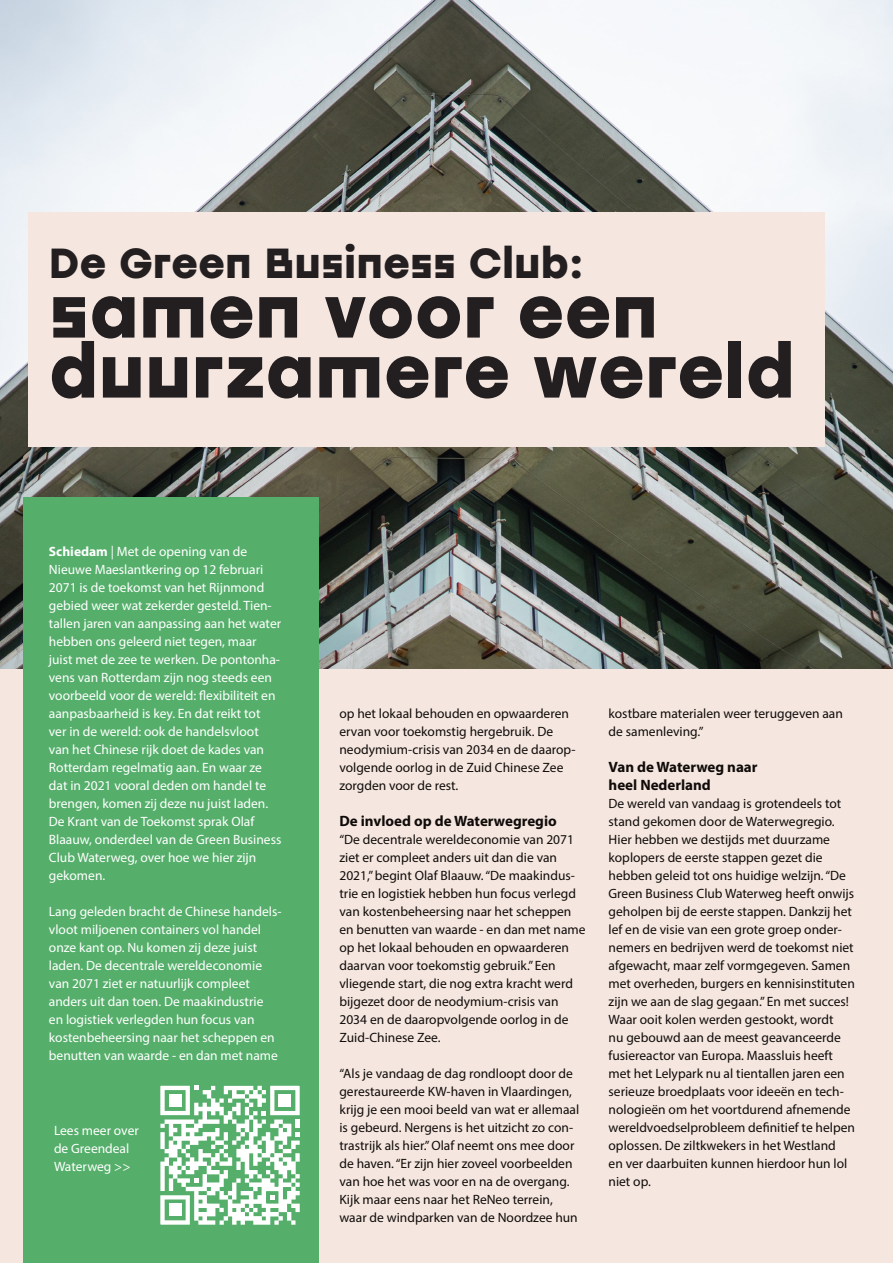
<style>
.page{position:relative;width:893px;height:1263px;background:#f5e7e0}
.page>*{position:absolute;margin:0;border:0;box-sizing:border-box;transform-origin:0 0}
.t1{font:700 73.5px/60px "Stolzl Display";color:#231f20}
.t2{font:700 42px "Stolzl Display";color:#231f20}
.t3{font:700 15px "Myriad Pro";color:#100b09}
.t4{font:13.5px/18px "Myriad Pro";color:#100b09}
.t5{font:13.5px/18px "Myriad Pro";color:#fff}
.s1{font-weight:700}
</style>
<div class="page">
<img style="left:0;top:0;width:893px;height:668px">
<div style="left:23px;top:497px;width:296px;height:766px;background:#55af6b"></div>
<div style="left:28px;top:213px;width:796px;height:234px;background:#f5e7e0"></div>
<svg style="left:160px;top:1086px;width:140px;height:139px"></svg>
<div style="left:169px;top:1094px;width:12px;height:13px;background:#fff"></div>
<div style="left:279px;top:1094px;width:12px;height:13px;background:#fff"></div>
<div style="left:169px;top:1204px;width:12px;height:12px;background:#fff"></div>
<p class="t2" style="left:49px;top:225px;width:536px">De Green Business Club:</p>
<p class="t1" style="left:49px;top:270px;width:748px">samen voor een duurzamere wereld</p>
<p class="t5" style="left:49px;top:542px;width:234px"><span class="s1">Schiedam</span> | Met de opening van de Nieuwe Maeslantkering op 12 februari 2071 is de toekomst van het Rijnmond gebied weer wat zekerder gesteld. Tien&shy;tallen jaren van aanpassing aan het water hebben ons geleerd niet tegen, maar juist met de zee te werken. De pontonha&shy;vens van Rotterdam zijn nog steeds een voorbeeld voor de wereld: flexibiliteit en aanpasbaarheid is key. En dat reikt tot ver in de wereld: ook de handelsvloot van het Chinese rijk doet de kades van Rotterdam regelmatig aan. En waar ze dat in 2021 vooral deden om handel te brengen, komen zij deze nu juist laden.<br>De Krant van de Toekomst sprak Olaf Blaauw, onderdeel van de Green Business Club Waterweg, over hoe we hier zijn gekomen.</p>
<p class="t5" style="left:49px;top:902px;width:234px">Lang geleden bracht de Chinese handels&shy;vloot miljoenen containers vol handel onze kant op. Nu komen zij deze juist laden. De decentrale wereldeconomie van 2071 ziet er natuurlijk compleet anders uit dan toen. De maakindustrie<br>en logistiek verlegden hun focus van kostenbeheersing naar het scheppen en benutten van waarde - en dan met name</p>
<p class="t5" style="left:54px;top:1121px;width:86px">Lees meer over</p>
<p class="t5" style="left:54px;top:1139px;width:78px">de Greendeal<br>Waterweg &gt;&gt;</p>
<p class="t4" style="left:339px;top:704px;width:238px">op het lokaal behouden en opwaarderen ervan voor toekomstig hergebruik. De neodymium-crisis van 2034 en de daarop&shy;volgende oorlog in de Zuid Chinese Zee zorgden voor de rest.</p>
<p class="t3" style="left:339px;top:811px;width:219px">De invloed op de Waterwegregio</p>
<p class="t4" style="left:339px;top:830px;width:248px">“De decentrale wereldeconomie van 2071 ziet er compleet anders uit dan die van 2021,” begint Olaf Blaauw. “De maakindus&shy;trie en logistiek hebben hun focus verlegd van kostenbeheersing naar het scheppen en benutten van waarde - en dan met name op het lokaal behouden en opwaarderen daarvan voor toekomstig gebruik.” Een vliegende start, die nog extra kracht werd bijgezet door de neodymium-crisis van 2034 en de daaropvolgende oorlog in de Zuid-Chinese Zee.</p>
<p class="t4" style="left:339px;top:1064px;width:241px">“Als je vandaag de dag rondloopt door de gerestaureerde KW-haven in Vlaardingen, krijg je een mooi beeld van wat er allemaal is gebeurd. Nergens is het uitzicht zo con&shy;trastrijk als hier.” Olaf neemt ons mee door de haven. “Er zijn hier zoveel voorbeelden van hoe het was voor en na de overgang.<br>Kijk maar eens naar het ReNeo terrein, waar de windparken van de Noordzee hun</p>
<p class="t4" style="left:609px;top:704px;width:236px">kostbare materialen weer teruggeven aan de samenleving.”</p>
<p class="t3" style="left:609px;top:757px;width:151px">Van de Waterweg naar</p>
<p class="t3" style="left:609px;top:775px;width:104px">heel Nederland</p>
<p class="t4" style="left:609px;top:794px;width:248px">De wereld van vandaag is grotendeels tot stand gekomen door de Waterwegregio.<br>Hier hebben we destijds met duurzame koplopers de eerste stappen gezet die hebben geleid tot ons huidige welzijn. “De Green Business Club Waterweg heeft onwijs geholpen bij de eerste stappen. Dankzij het lef en de visie van een grote groep onder&shy;nemers en bedrijven werd de toekomst niet afgewacht, maar zelf vormgegeven. Samen met overheden, burgers en kennisinstituten zijn we aan de slag gegaan.” En met succes!</p>
<p class="t4" style="left:609px;top:1010px;width:248px">Waar ooit kolen werden gestookt, wordt<br>nu gebouwd aan de meest geavanceerde fusiereactor van Europa. Maassluis heeft met het Lelypark nu al tientallen jaren een serieuze broedplaats voor ideeën en tech&shy;nologieën om het voortdurend afnemende wereldvoedselprobleem definitief te helpen oplossen. De ziltkwekers in het Westland<br>en ver daarbuiten kunnen hierdoor hun lol niet op.</p>
</div>
